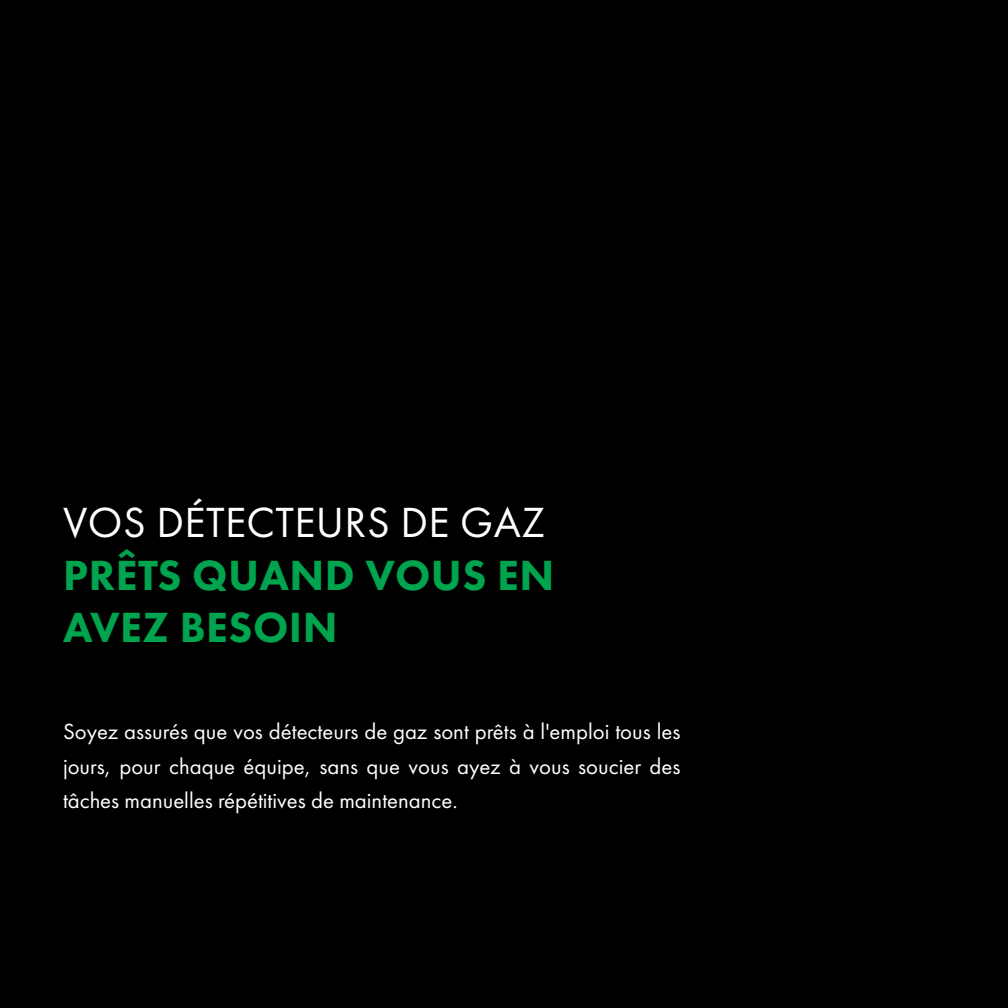
<style>
.page{position:relative;width:1008px;height:1008px;background:#000}
.page>*{position:absolute;margin:0;border:0;box-sizing:border-box;transform-origin:0 0}
.t1{font:800 43.75px/52.5px "Futura PT";letter-spacing:.01em;color:#00a34e}
.t2{font:43.75px "Futura PT";letter-spacing:.01em;color:#fff}
.t3{font:22.75px/35px "Futura PT";color:#fff;text-align:justify}
</style>
<div class="page">
<h1 class="t2" style="left:63px;top:497px;width:483px">VOS DÉTECTEURS DE GAZ</h1>
<h1 class="t1" style="left:63px;top:548px;width:493px">PRÊTS QUAND VOUS EN<br>AVEZ BESOIN</h1>
<p class="t3" style="left:63px;top:713px;width:619px">Soyez assurés que vos détecteurs de gaz sont prêts à l'emploi tous les jours, pour chaque équipe, sans que vous ayez à vous soucier des tâches manuelles répétitives de maintenance.</p>
</div>
